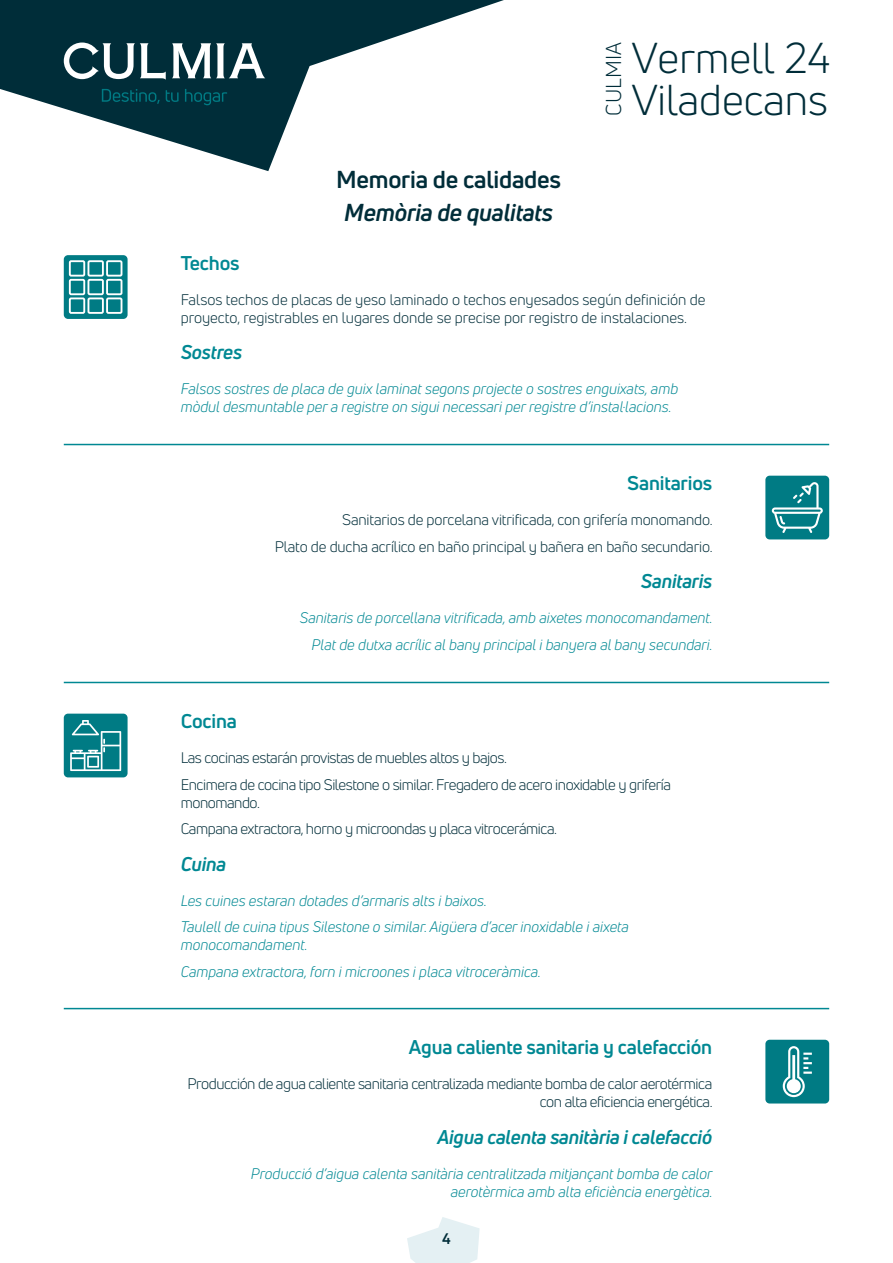
<style>
.page{position:relative;width:893px;height:1263px;background:#fff}
.page>*{position:absolute;margin:0;border:0;box-sizing:border-box;transform-origin:0 0}
.t1{font:42.3px/41.4px "Uni Neue";color:#002d39}
.t2{font:700 24px "Uni Neue";letter-spacing:-.01em;color:#002d39}
.t3{font:italic 700 24px "Uni Neue";letter-spacing:-.01em;color:#002d39}
.t4{font:21.15px "Uni Neue";color:#002d39}
.t5{font:700 19.5px "Uni Neue";letter-spacing:-.01em;color:#008893}
.t6{font:italic 700 19.5px "Uni Neue";letter-spacing:-.01em;color:#008893}
.t7{font:italic 15px/26.5px "Uni Neue";color:#008893}
.t8{font:15px/26.5px "Uni Neue";letter-spacing:-.03em;color:#002d39}
.t9{font:15px/18px "Uni Neue";color:#002d39}
.t10{font:15px/26.5px "Uni Neue";letter-spacing:-.01em;color:#002d39;text-align:right}
.t11{font:700 15px "Uni Neue";color:#002d39}
</style>
<div class="page">
<svg style="left:0;top:0;width:504px;height:171px"></svg>
<svg style="left:407px;top:1217px;width:73px;height:46px"></svg>
<svg style="left:172px;top:43px;width:93px;height:35px"></svg>
<svg style="left:64px;top:43px;width:102px;height:37px"></svg>
<svg style="left:102px;top:89px;width:125px;height:16px;background:#003e49"></svg>
<hr style="left:64px;top:444px;width:765px;height:1px;background:#008893">
<div style="left:765px;top:476px;width:64px;height:63px;background:#007b84;border-radius:4px"></div>
<svg style="left:772px;top:482px;width:51px;height:51px"></svg>
<div style="left:64px;top:714px;width:64px;height:63px;background:#007b84;border-radius:4px"></div>
<svg style="left:70px;top:720px;width:51px;height:51px"></svg>
<hr style="left:64px;top:682px;width:765px;height:1px;background:#008893">
<div style="left:64px;top:255px;width:64px;height:64px;background:#007b84;border-radius:4px"></div>
<svg style="left:68px;top:260px;width:55px;height:54px"></svg>
<div style="left:765px;top:1040px;width:64px;height:63px;background:#007b84;border-radius:4px"></div>
<svg style="left:783px;top:1046px;width:29px;height:51px"></svg>
<hr style="left:64px;top:1008px;width:765px;height:1px;background:#008893">
<h2 class="t2" style="left:336px;top:164px;width:226px">Memoria de calidades</h2>
<h2 class="t3" style="left:344px;top:198px;width:210px">Memòria de qualitats</h2>
<h3 class="t4" style="left:601px;top:116px;width:74px;rotate:-90deg">CULMIA</h3>
<h1 class="t1" style="left:632px;top:37px;width:200px">Vermell 24<br>Viladecans</h1>
<h3 class="t5" style="left:181px;top:251px;width:60px">Techos</h3>
<p class="t9" style="left:181px;top:290px;width:526px">Falsos techos de placas de yeso laminado o techos enyesados según definición de proyecto, registrables en lugares donde se precise por registro de instalaciones.</p>
<h3 class="t6" style="left:181px;top:340px;width:63px">Sostres</h3>
<p class="t7" style="left:181px;top:380px;width:499px;line-height:18px">Falsos sostres de placa de guix laminat segons projecte o sostres enguixats, amb mòdul desmuntable per a registre on sigui necessari per registre d’instal·lacions.</p>
<h3 class="t5" style="left:627px;top:471px;width:86px">Sanitarios</h3>
<p class="t10" style="left:275px;top:507px;width:439px">Sanitarios de porcelana vitrificada, con grifería monomando.<br>Plato de ducha acrílico en baño principal y bañera en baño secundario.</p>
<h3 class="t6" style="left:641px;top:569px;width:73px">Sanitaris</h3>
<p class="t7" style="left:300px;top:605px;width:414px;text-align:right">Sanitaris de porcellana vitrificada, amb aixetes monocomandament.<br>Plat de dutxa acrílic al bany principal i banyera al bany secundari.</p>
<h3 class="t5" style="left:181px;top:709px;width:58px">Cocina</h3>
<p class="t8" style="left:181px;top:744px;width:492px">Las cocinas estarán provistas de muebles altos y bajos.<br>Encimera de cocina tipo Silestone o similar. Fregadero de acero inoxidable y grifería</p>
<p class="t8" style="left:181px;top:789px;width:378px">monomando.<br>Campana extractora, horno y microondas y placa vitrocerámica.</p>
<h3 class="t6" style="left:181px;top:851px;width:47px">Cuina</h3>
<p class="t7" style="left:181px;top:887px;width:450px">Les cuines estaran dotades d’armaris alts i baixos.<br>Taulell de cuina tipus Silestone o similar. Aigüera d’acer inoxidable i aixeta</p>
<p class="t7" style="left:181px;top:932px;width:362px">monocomandament.<br>Campana extractora, forn i microones i placa vitroceràmica.</p>
<h3 class="t5" style="left:409px;top:1035px;width:305px">Agua caliente sanitaria y calefacción</h3>
<p class="t8" style="left:187px;top:1075px;width:527px;line-height:18px;text-align:right">Producción de agua caliente sanitaria centralizada mediante bomba de calor aerotérmica con alta eficiencia energética.</p>
<h3 class="t6" style="left:437px;top:1124px;width:276px">Aigua calenta sanitària i calefacció</h3>
<p class="t7" style="left:251px;top:1164px;width:463px;line-height:18px;text-align:right">Producció d’aigua calenta sanitària centralitzada mitjançant bomba de calor aerotèrmica amb alta eficiència energètica.</p>
<p class="t11" style="left:442px;top:1229px;width:10px">4</p>
</div>
